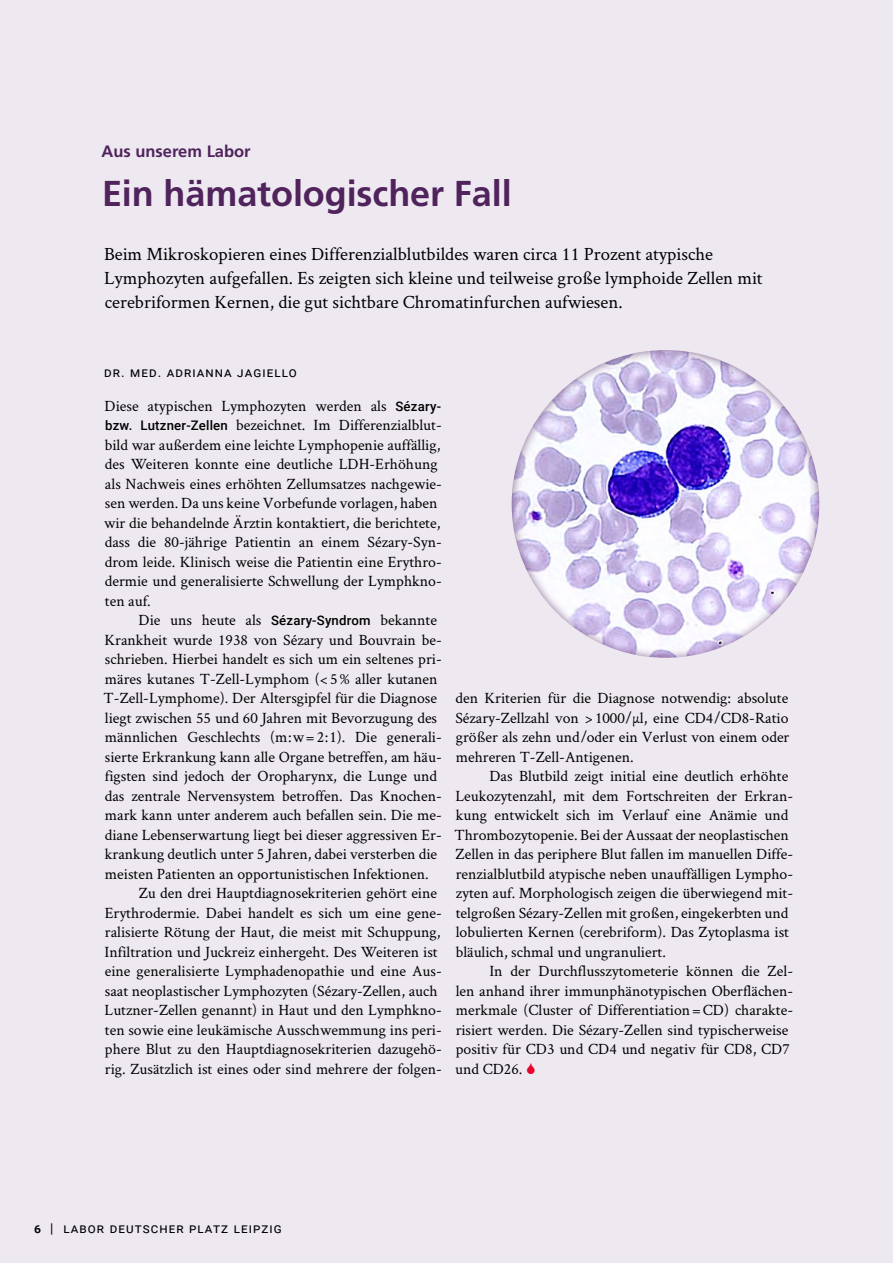
<style>
.page{position:relative;width:893px;height:1263px;background:#eee9f0}
.page>*{position:absolute;margin:0;border:0;box-sizing:border-box;transform-origin:0 0}
.t1{font:700 36px "Frutiger LT Std";letter-spacing:-.005em;color:#50235c}
.t2{font:18.75px/24.3px "Crimson Text";color:#000}
.t3{font:700 16.5px "Frutiger LT Std";color:#50235c}
.t4{font:15.75px/19.5px "Crimson Text";color:#000}
.t5{font:13.5px "Roboto";letter-spacing:.08em;color:#000}
.s1{font-family:"Roboto";font-weight:500;font-size:13.2px}
.s2{font-weight:500}
</style>
<div class="page">
<div style="left:499px;top:339px;width:333px;height:320px;background:#50235c;opacity:.75"></div>
<p class="t3" style="left:102px;top:142px;width:151px">Aus unserem Labor</p>
<h1 class="t1" style="left:102px;top:172px;width:411px">Ein hämatologischer Fall</h1>
<p class="t2" style="left:104px;top:241px;width:660px">Beim Mikroskopieren eines Differenzialblutbildes waren circa 11 Prozent atypische<br>Lymphozyten aufgefallen. Es zeigten sich kleine und teilweise große lymphoide Zellen mit cerebriformen Kernen, die gut sichtbare Chromatinfurchen aufwiesen.</p>
<p class="t5" style="left:104px;top:362px;width:194px">Dr. med. Adrianna Jagiello</p>
<p class="t4" style="left:104px;top:395px;width:339px">Diese atypischen Lymphozyten werden als <span class="s1">Sézary&shy;bzw. Lutzner-Zellen</span> bezeichnet. Im Differenzialblut&shy;bild war außerdem eine leichte Lymphopenie auffällig, des Weiteren konnte eine deutliche LDH-Erhöhung als Nachweis eines erhöhten Zellumsatzes nachgewie&shy;sen werden. Da uns keine Vorbefunde vorlagen, haben wir die behandelnde Ärztin kontaktiert, die berichtete, dass die 80-jährige Patientin an einem Sézary-Syn&shy;drom leide. Klinisch weise die Patientin eine Erythro&shy;dermie und generalisierte Schwellung der Lymphkno&shy;ten auf.</p>
<p class="t4" style="left:139px;top:610px;width:300px">Die uns heute als <span class="s1">Sézary-Syndrom</span> bekannte</p>
<p class="t4" style="left:105px;top:629px;width:339px">Krankheit wurde 1938 von Sézary und Bouvrain be-</p>
<p class="t4" style="left:105px;top:649px;width:338px">schrieben. Hierbei handelt es sich um ein seltenes pri-</p>
<p class="t4" style="left:105px;top:668px;width:334px">märes kutanes T-Zell-Lymphom (&lt;5% aller kutanen</p>
<p class="t4" style="left:104px;top:688px;width:335px">T-Zell-Lymphome). Der Altersgipfel für die Diagnose</p>
<p class="t4" style="left:105px;top:707px;width:334px">liegt zwischen 55 und 60 Jahren mit Bevorzugung des</p>
<p class="t4" style="left:105px;top:727px;width:338px">männlichen Geschlechts (m:w=2:1). Die generali-</p>
<p class="t4" style="left:105px;top:746px;width:338px">sierte Erkrankung kann alle Organe betreffen, am häu-</p>
<p class="t4" style="left:105px;top:766px;width:334px">figsten sind jedoch der Oropharynx, die Lunge und</p>
<p class="t4" style="left:105px;top:785px;width:339px">das zentrale Nervensystem betroffen. Das Knochen-</p>
<p class="t4" style="left:105px;top:805px;width:338px">mark kann unter anderem auch befallen sein. Die me-</p>
<p class="t4" style="left:105px;top:824px;width:339px">diane Lebenserwartung liegt bei dieser aggressiven Er-</p>
<p class="t4" style="left:105px;top:844px;width:334px">krankung deutlich unter 5 Jahren, dabei versterben die</p>
<p class="t4" style="left:105px;top:863px;width:325px">meisten Patienten an opportunistischen Infektionen.</p>
<p class="t4" style="left:139px;top:883px;width:300px">Zu den drei Hauptdiagnosekriterien gehört eine</p>
<p class="t4" style="left:105px;top:902px;width:339px">Erythrodermie. Dabei handelt es sich um eine gene-</p>
<p class="t4" style="left:105px;top:922px;width:337px">ralisierte Rötung der Haut, die meist mit Schuppung,</p>
<p class="t4" style="left:105px;top:941px;width:335px">Infiltration und Juckreiz einhergeht. Des Weiteren ist</p>
<p class="t4" style="left:105px;top:961px;width:339px">eine generalisierte Lymphadenopathie und eine Aus-</p>
<p class="t4" style="left:105px;top:980px;width:334px">saat neoplastischer Lymphozyten (Sézary-Zellen, auch</p>
<p class="t4" style="left:105px;top:1000px;width:339px">Lutzner-Zellen genannt) in Haut und den Lymphkno-</p>
<p class="t4" style="left:105px;top:1019px;width:338px">ten sowie eine leukämische Ausschwemmung ins peri-</p>
<p class="t4" style="left:105px;top:1039px;width:338px">phere Blut zu den Hauptdiagnosekriterien dazugehö-</p>
<p class="t4" style="left:105px;top:1058px;width:338px">rig. Zusätzlich ist eines oder sind mehrere der folgen-</p>
<p class="t4" style="left:455px;top:688px;width:336px;text-align:justify">den Kriterien für die Diagnose notwendig: absolute Sézary-Zellzahl von &gt;1000/μl, eine CD4/CD8-Ratio größer als zehn und/oder ein Verlust von einem oder mehreren T-Zell-Antigenen.</p>
<p class="t4" style="left:454px;top:766px;width:340px;text-indent:35px">Das Blutbild zeigt initial eine deutlich erhöhte Leukozytenzahl, mit dem Fortschreiten der Erkran&shy;kung entwickelt sich im Verlauf eine Anämie und Thrombozytopenie. Bei der Aussaat der neoplastischen Zellen in das periphere Blut fallen im manuellen Diffe&shy;renzialblutbild atypische neben unauffälligen Lympho&shy;zyten auf. Morphologisch zeigen die überwiegend mit&shy;telgroßen Sézary-Zellen mit großen, eingekerbten und lobulierten Kernen (cerebriform). Das Zytoplasma ist bläulich, schmal und ungranuliert.</p>
<p class="t4" style="left:455px;top:961px;width:339px;text-indent:34px">In der Durchflusszytometerie können die Zel&shy;len anhand ihrer immunphänotypischen Oberflächen&shy;merkmale (Cluster of Differentiation=CD) charakte&shy;risiert werden. Die Sézary-Zellen sind typischerweise positiv für CD3 und CD4 und negativ für CD8, CD7 und CD26.</p>
<p class="t5" style="left:34px;top:1219px;width:249px"><span class="s2">6</span> | Labor Deutscher Platz Leipzig</p>
</div>
